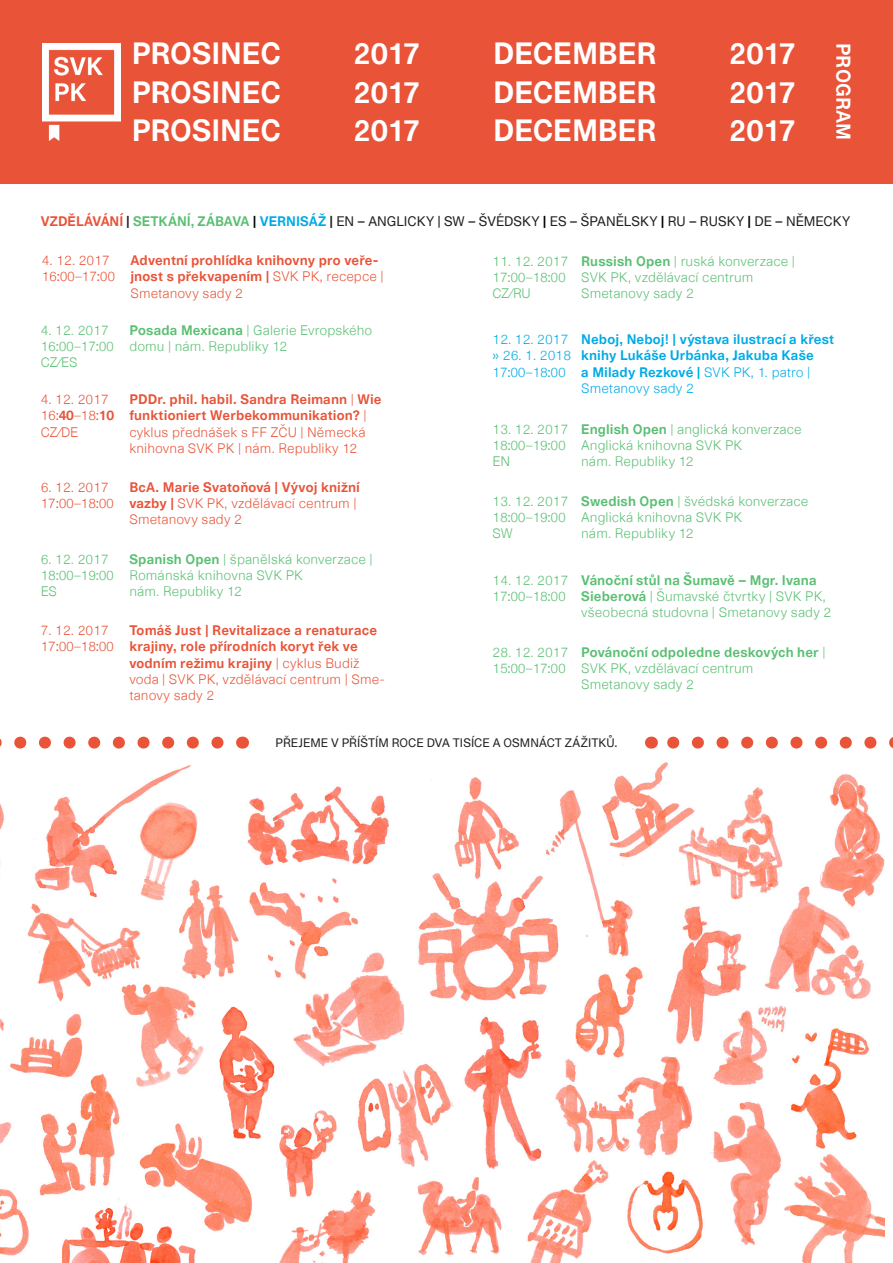
<style>
.page{position:relative;width:893px;height:1263px;background:#fff}
.page>*{position:absolute;margin:0;border:0;box-sizing:border-box;transform-origin:0 0}
.t1{font:700 30px "Cern";letter-spacing:-.005em;color:#fff}
.t2{font:700 19.5px "Cern";color:#fff}
.t3{font:300 13.5px/16.2px "Cern";letter-spacing:.005em;color:#5abf73}
.t4{font:700 13.5px/16.2px "Cern";letter-spacing:.01em;color:#e95338}
.t5{font:300 13.5px/16.2px "Cern";color:#e95338}
.t6{font:700 13.5px/16.2px "Cern";letter-spacing:.01em;color:#00aae7}
.t7{font:500 13.5px "Cern";color:#231f20}
.t8{font:300 13.5px "Cern";color:#00aae7}
.t9{font:700 13.5px "Cern";letter-spacing:.01em;color:#5abf73}
.t10{font:500 12px "Cern";letter-spacing:.01em;color:#231f20}
.s1{font-weight:700;color:#e95338}
.s2{font-weight:700}
.s3{font-weight:700;color:#5abf73}
.s4{font-weight:700;color:#000}
.s5{font-weight:700;color:#00aae7}
.s6{font-weight:300}
</style>
<div class="page">
<div style="left:0;top:0;width:893px;height:183px;background:#e95338"></div>
<img style="left:43px;top:43px;width:77px;height:97px">
<img style="left:0;top:762px;width:884px;height:501px">
<svg style="left:242px;top:737px;width:1px;height:12px"></svg>
<svg style="left:0;top:737px;width:218px;height:12px"></svg>
<svg style="left:667px;top:737px;width:226px;height:12px"></svg>
<svg style="left:651px;top:737px;width:1px;height:12px"></svg>
<p class="t1" style="left:132px;top:30px;width:150px">PROSINEC</p>
<p class="t1" style="left:354px;top:30px;width:68px">2017</p>
<p class="t1" style="left:493px;top:30px;width:165px">DECEMBER</p>
<p class="t1" style="left:729px;top:30px;width:68px">2017</p>
<p class="t1" style="left:132px;top:69px;width:150px">PROSINEC</p>
<p class="t1" style="left:354px;top:69px;width:68px">2017</p>
<p class="t1" style="left:493px;top:69px;width:165px">DECEMBER</p>
<p class="t1" style="left:729px;top:69px;width:68px">2017</p>
<p class="t1" style="left:132px;top:107px;width:150px">PROSINEC</p>
<p class="t1" style="left:354px;top:107px;width:68px">2017</p>
<p class="t1" style="left:493px;top:107px;width:165px">DECEMBER</p>
<p class="t1" style="left:729px;top:107px;width:68px">2017</p>
<p class="t2" style="left:859px;top:43px;width:98px;rotate:90deg">PROGRAM</p>
<p class="t7" style="left:41px;top:212px;width:811px"><span class="s1">VZDĚLÁVÁNÍ</span> <span class="s2">|</span> <span class="s3">SETKÁNÍ, ZÁBAVA</span> <span class="s4">|</span> <span class="s5">VERNISÁŽ</span> <span class="s2">|</span> EN – ANGLICKY | SW – ŠVÉDSKY <span class="s4">|</span> ES – ŠPANĚLSKY <span class="s4">|</span> RU – RUSKY <span class="s4">|</span> DE – NĚMECKY</p>
<p class="t5" style="left:42px;top:252px;width:70px">4. 12. 2017</p>
<p class="t5" style="left:42px;top:268px;width:75px">16:00–17:00</p>
<p class="t3" style="left:41px;top:322px;width:70px">4. 12. 2017</p>
<p class="t3" style="left:41px;top:338px;width:75px">16:00–17:00</p>
<p class="t3" style="left:41px;top:354px;width:38px">CZ/ES</p>
<p class="t5" style="left:41px;top:391px;width:70px">4. 12. 2017</p>
<p class="t5" style="left:41px;top:407px;width:75px">16:<span class="s2">40</span>–18:<span class="s2">10</span></p>
<p class="t5" style="left:41px;top:424px;width:39px">CZ/DE</p>
<p class="t5" style="left:41px;top:479px;width:70px">6. 12. 2017</p>
<p class="t5" style="left:41px;top:495px;width:75px">17:00–18:00</p>
<p class="t3" style="left:41px;top:551px;width:70px">6. 12. 2017</p>
<p class="t3" style="left:41px;top:567px;width:75px">18:00–19:00</p>
<p class="t3" style="left:41px;top:583px;width:18px">ES</p>
<p class="t5" style="left:41px;top:622px;width:70px">7. 12. 2017</p>
<p class="t5" style="left:41px;top:638px;width:75px">17:00–18:00</p>
<p class="t4" style="left:130px;top:252px;width:255px">Adventní prohlídka knihovny pro veře&shy;jnost s překvapením | <span class="s6">SVK PK, recepce |<br>Smetanovy sady 2</span></p>
<p class="t3" style="left:129px;top:322px;width:244px"><span class="s2">Posada Mexicana</span> | Galerie Evropského domu | nám. Republiky 12</p>
<p class="t4" style="left:129px;top:391px;width:254px">PDDr. phil. habil. Sandra Reimann <span class="s6">|</span> Wie funktioniert Werbekommunikation? <span class="s6">| cyklus přednášek s FF ZČU | Německá knihovna SVK PK | nám. Republiky 12</span></p>
<p class="t5" style="left:129px;top:479px;width:232px"><span class="s2">BcA. Marie Svatoňová | Vývoj knižní vazby |</span> SVK PK, vzdělávací centrum |<br>Smetanovy sady 2</p>
<p class="t3" style="left:129px;top:551px;width:245px"><span class="s2">Spanish Open</span> | španělská konverzace |<br>Románská knihovna SVK PK</p>
<p class="t3" style="left:129px;top:583px;width:114px">nám. Republiky 12</p>
<p class="t4" style="left:129px;top:622px;width:257px">Tomáš Just | Revitalizace a renaturace krajiny, role přírodních koryt řek ve vodním režimu krajiny <span class="s6">| cyklus Budiž voda | SVK PK, vzdělávací centrum | Sme&shy;tanovy sady 2</span></p>
<p class="t3" style="left:493px;top:253px;width:78px">11. 12. 2017</p>
<p class="t3" style="left:493px;top:269px;width:75px">17:00–18:00</p>
<p class="t3" style="left:493px;top:285px;width:40px">CZ/RU</p>
<p class="t3" style="left:581px;top:253px;width:215px"><span class="s2">Russish Open</span> | ruská konverzace |</p>
<p class="t3" style="left:581px;top:269px;width:174px">SVK PK, vzdělávací centrum</p>
<p class="t3" style="left:581px;top:285px;width:114px">Smetanovy sady 2</p>
<p class="t8" style="left:493px;top:330px;width:78px">12. 12. 2017</p>
<p class="t8" style="left:493px;top:346px;width:80px">» 26. 1. 2018</p>
<p class="t8" style="left:493px;top:362px;width:75px">17:00–18:00</p>
<p class="t6" style="left:581px;top:331px;width:255px">Neboj, Neboj! | výstava ilustrací a křest knihy Lukáše Urbánka, Jakuba Kaše<br>a Milady Rezkové | <span class="s6">SVK PK, 1. patro |<br>Smetanovy sady 2</span></p>
<p class="t3" style="left:493px;top:421px;width:78px">13. 12. 2017</p>
<p class="t3" style="left:493px;top:437px;width:75px">18:00–19:00</p>
<p class="t3" style="left:493px;top:453px;width:19px">EN</p>
<p class="t3" style="left:493px;top:493px;width:78px">13. 12. 2017</p>
<p class="t3" style="left:493px;top:509px;width:75px">18:00–19:00</p>
<p class="t3" style="left:493px;top:525px;width:22px">SW</p>
<p class="t3" style="left:581px;top:421px;width:222px"><span class="s2">English Open</span> | anglická konverzace</p>
<p class="t3" style="left:581px;top:437px;width:163px">Anglická knihovna SVK PK</p>
<p class="t3" style="left:581px;top:453px;width:114px">nám. Republiky 12</p>
<p class="t3" style="left:581px;top:493px;width:229px"><span class="s2">Swedish Open</span> | švédská konverzace<br>Anglická knihovna SVK PK</p>
<p class="t3" style="left:581px;top:525px;width:114px">nám. Republiky 12</p>
<p class="t3" style="left:493px;top:572px;width:78px">14. 12. 2017</p>
<p class="t3" style="left:493px;top:588px;width:75px">17:00–18:00</p>
<p class="t3" style="left:493px;top:644px;width:78px">28. 12. 2017</p>
<p class="t3" style="left:493px;top:660px;width:75px">15:00–17:00</p>
<p class="t3" style="left:581px;top:572px;width:252px"><span class="s2">Vánoční stůl na Šumavě – Mgr. Ivana<br>Sieberová</span> | Šumavské čtvrtky | SVK PK, všeobecná studovna | Smetanovy sady 2</p>
<p class="t9" style="left:581px;top:641px;width:246px">Povánoční odpoledne deskových her <span class="s6">|</span></p>
<p class="t3" style="left:581px;top:660px;width:174px">SVK PK, vzdělávací centrum</p>
<p class="t3" style="left:581px;top:676px;width:114px">Smetanovy sady 2</p>
<p class="t10" style="left:275px;top:734px;width:343px">PŘEJEME V PŘÍŠTÍM ROCE DVA TISÍCE A OSMNÁCT ZÁŽITKŮ.</p>
</div>
